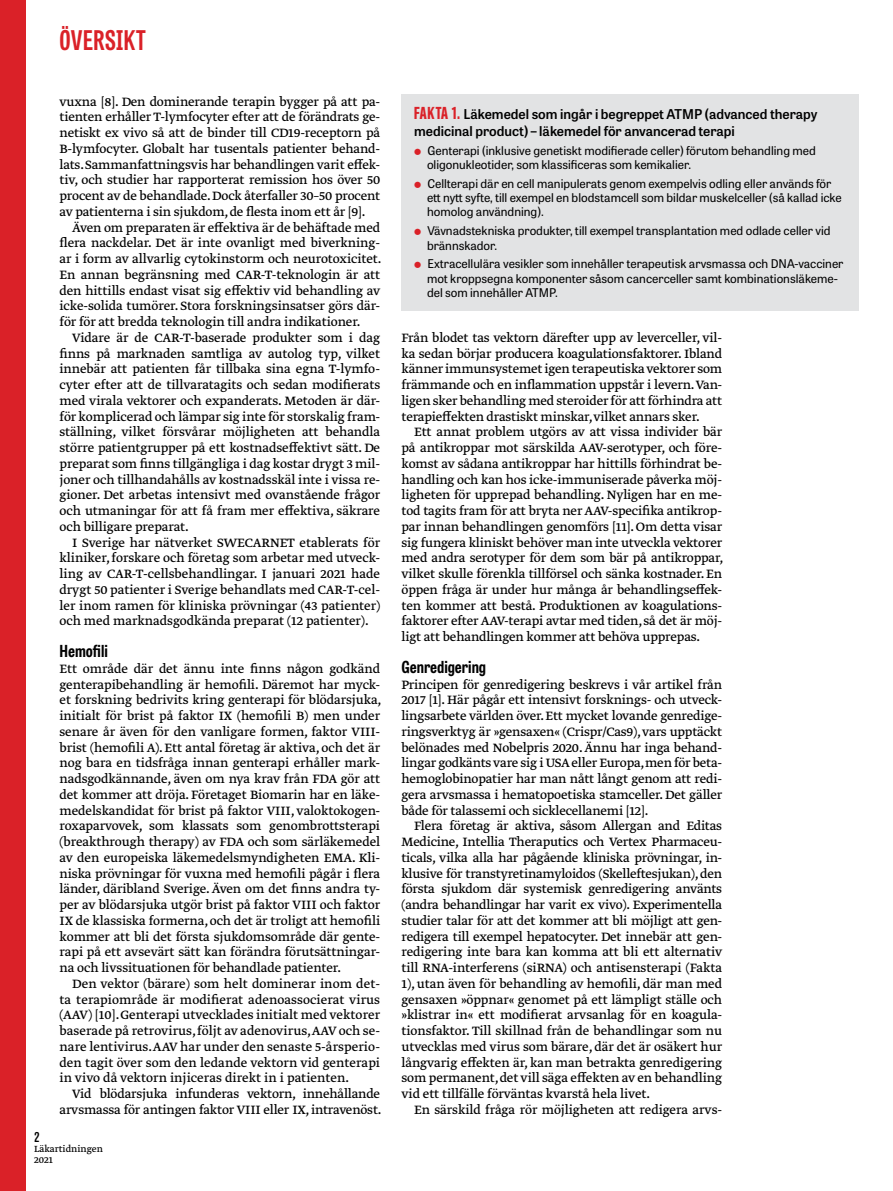
<style>
.page{position:relative;width:893px;height:1191px;background:#fff}
.page>*{position:absolute;margin:0;border:0;box-sizing:border-box;transform-origin:0 0}
.t1{font:700 27px "Tablet Gothic Compressed";letter-spacing:.02em;color:#da2128}
.t2{font:700 16.5px "Tablet Gothic Condensed";color:#000}
.t3{font:14.25px/15.8px "Greta Text Pro Regular Min";letter-spacing:-.015em;color:#000;text-align:justify}
.t4{font:600 13.5px/16.5px "Tablet Gothic";color:#000}
.t5{font:600 13.5px "Tablet Gothic Condensed";color:#000}
.t6{font:12px/14.4px "Tablet Gothic";color:#000}
.t7{font:10.5px/10.5px "Greta Text Pro";color:#000}
.s1{font-family:"Tablet Gothic Compressed";font-weight:800;font-size:16.5px;color:#da2128}
</style>
<div class="page">
<div style="left:0;top:0;width:26px;height:1191px;background:#da2128"></div>
<div style="left:401px;top:94px;width:458px;height:216px;background:#e2e3e4"></div>
<h1 class="t1" style="left:60px;top:22px;width:88px">ÖVERSIKT</h1>
<p class="t3" style="left:60px;top:94px;width:322px">vuxna [8]. Den dominerande terapin bygger på att pa&shy;tienten erhåller T-lymfocyter efter att de förändrats ge&shy;netiskt ex vivo så att de binder till CD19-receptorn på B-lymfocyter. Globalt har tusentals patienter behand&shy;lats. Sammanfattningsvis har behandlingen varit effek&shy;tiv, och studier har rapporterat remission hos över 50 procent av de behandlade. Dock återfaller 30–50 procent av patienterna i sin sjukdom, de flesta inom ett år [9].</p>
<p class="t3" style="left:60px;top:220px;width:324px;text-indent:13px">Även om preparaten är effektiva är de behäftade med flera nackdelar. Det är inte ovanligt med biverkning&shy;ar i form av allvarlig cytokinstorm och neurotoxicitet.<br>En annan begränsning med CAR-T-teknologin är att den hittills endast visat sig effektiv vid behandling av icke-solida tumörer. Stora forskningsinsatser görs där&shy;för för att bredda teknologin till andra indikationer.</p>
<p class="t3" style="left:60px;top:330px;width:322px;text-indent:13px">Vidare är de CAR-T-baserade produkter som i dag finns på marknaden samtliga av autolog typ, vilket innebär att patienten får tillbaka sina egna T-lymfo&shy;cyter efter att de tillvaratagits och sedan modifierats med virala vektorer och expanderats. Metoden är där&shy;för komplicerad och lämpar sig inte för storskalig fram&shy;ställning, vilket försvårar möjligheten att behandla större patientgrupper på ett kostnadseffektivt sätt. De preparat som finns tillgängliga i dag kostar drygt 3 mil&shy;joner och tillhandahålls av kostnadsskäl inte i vissa re&shy;gioner. Det arbetas intensivt med ovanstående frågor och utmaningar för att få fram mer effektiva, säkrare och billigare preparat.</p>
<p class="t3" style="left:60px;top:535px;width:322px;text-indent:13px">I Sverige har nätverket SWECARNET etablerats för kliniker, forskare och företag som arbetar med utveck&shy;ling av CAR-T-cellsbehandlingar. I januari 2021 hade drygt 50 patienter i Sverige behandlats med CAR-T-cel&shy;ler inom ramen för kliniska prövningar (43 patienter) och med marknadsgodkända preparat (12 patienter).</p>
<p class="t2" style="left:60px;top:639px;width:50px">Hemofili</p>
<p class="t3" style="left:60px;top:661px;width:324px">Ett område där det ännu inte finns någon godkänd genterapibehandling är hemofili. Däremot har myck&shy;et forskning bedrivits kring genterapi för blödarsjuka, initialt för brist på faktor IX (hemofili B) men under senare år även för den vanligare formen, faktor VIII&shy;brist (hemofili A). Ett antal företag är aktiva, och det är nog bara en tidsfråga innan genterapi erhåller mark&shy;nadsgodkännande, även om nya krav från FDA gör att det kommer att dröja. Företaget Biomarin har en läke&shy;medelskandidat för brist på faktor VIII, valoktokogen&shy;roxaparvovek, som klassats som genombrottsterapi (breakthrough therapy) av FDA och som särläkemedel av den europeiska läkemedelsmyndigheten EMA. Kli&shy;niska prövningar för vuxna med hemofili pågår i flera länder, däribland Sverige. Även om det finns andra ty&shy;per av blödarsjuka utgör brist på faktor VIII och faktor IX de klassiska formerna, och det är troligt att hemofili kommer att bli det första sjukdomsområde där gente&shy;rapi på ett avsevärt sätt kan förändra förutsättningar&shy;na och livssituationen för behandlade patienter.</p>
<p class="t3" style="left:60px;top:976px;width:322px;text-indent:13px">Den vektor (bärare) som helt dominerar inom det&shy;ta terapiområde är modifierat adenoassocierat virus (AAV) [10]. Genterapi utvecklades initialt med vektorer baserade på retrovirus, följt av adenovirus,AAV och se&shy;nare lentivirus.AAV har under den senaste 5-årsperio&shy;den tagit över som den ledande vektorn vid genterapi in vivo då vektorn injiceras direkt in i patienten.</p>
<p class="t3" style="left:60px;top:1086px;width:324px;text-align:right">Vid blödarsjuka infunderas vektorn, innehållande arvsmassa för antingen faktor VIII eller IX, intravenöst.</p>
<p class="t5" style="left:34px;top:1127px;width:7px">2</p>
<p class="t7" style="left:34px;top:1144px;width:70px">Läkartidningen<br>2021</p>
<p class="t4" style="left:414px;top:106px;width:405px"><span class="s1">Fakta 1.</span> Läkemedel som ingår i begreppet ATMP (advanced therapy medicinal product) – läkemedel för anvancerad terapi</p>
<p class="t6" style="left:427px;top:142px;width:390px">Genterapi (inklusive genetiskt modifierade celler) förutom behandling med oligonukleotider, som klassificeras som kemikalier.</p>
<p class="t6" style="left:427px;top:176px;width:416px">Cellterapi där en cell manipulerats genom exempelvis odling eller används för ett nytt syfte, till exempel en blodstamcell som bildar muskelceller (så kallad icke homolog användning).</p>
<p class="t6" style="left:427px;top:223px;width:405px">Vävnadstekniska produkter, till exempel transplantation med odlade celler vid brännskador.</p>
<p class="t6" style="left:427px;top:256px;width:418px">Extracellulära vesikler som innehåller terapeutisk arvsmassa och DNA-vacciner mot kroppsegna komponenter såsom cancerceller samt kombinationsläkeme&shy;del som innehåller ATMP.</p>
<p class="t3" style="left:401px;top:330px;width:322px">Från blodet tas vektorn därefter upp av leverceller, vil&shy;ka sedan börjar producera koagulationsfaktorer. Ibland känner immunsystemet igen terapeutiska vektorer som främmande och en inflammation uppstår i levern. Van&shy;ligen sker behandling med steroider för att förhindra att terapieffekten drastiskt minskar,vilket annars sker.</p>
<p class="t3" style="left:401px;top:425px;width:324px;text-indent:13px">Ett annat problem utgörs av att vissa individer bär på antikroppar mot särskilda AAV-serotyper, och före&shy;komst av sådana antikroppar har hittills förhindrat be&shy;handling och kan hos icke-immuniserade påverka möj&shy;ligheten för upprepad behandling. Nyligen har en me&shy;tod tagits fram för att bryta ner AAV-specifika antikrop&shy;par innan behandlingen genomförs [11]. Om detta visar sig fungera kliniskt behöver man inte utveckla vektorer med andra serotyper för dem som bär på antikroppar, vilket skulle förenkla tillförsel och sänka kostnader. En öppen fråga är under hur många år behandlingseffek&shy;ten kommer att bestå. Produktionen av koagulations&shy;faktorer efter AAV-terapi avtar med tiden, så det är möj&shy;ligt att behandlingen kommer att behöva upprepas.</p>
<p class="t2" style="left:401px;top:655px;width:86px">Genredigering</p>
<p class="t3" style="left:401px;top:677px;width:322px">Principen för genredigering beskrevs i vår artikel från 2017 [1]. Här pågår ett intensivt forsknings- och utveck&shy;lingsarbete världen över. Ett mycket lovande genredige&shy;ringsverktyg är »gensaxen« (Crispr/Cas9), vars upptäckt belönades med Nobelpris 2020. Ännu har inga behand&shy;lingar godkänts vare sig i USA eller Europa,men för beta&shy;hemoglobinopatier har man nått långt genom att redi&shy;gera arvsmassa i hematopoetiska stamceller. Det gäller både för talassemi och sicklecellanemi [12].</p>
<p class="t3" style="left:401px;top:818px;width:322px;text-indent:13px">Flera företag är aktiva, såsom Allergan and Editas Medicine, Intellia Theraputics och Vertex Pharmaceu&shy;ticals, vilka alla har pågående kliniska prövningar, in&shy;klusive för transtyretinamyloidos (Skelleftesjukan), den första sjukdom där systemisk genredigering använts (andra behandlingar har varit ex vivo). Experimentella studier talar för att det kommer att bli möjligt att gen&shy;redigera till exempel hepatocyter. Det innebär att gen&shy;redigering inte bara kan komma att bli ett alternativ till RNA-interferens (siRNA) och antisensterapi (Fakta 1), utan även för behandling av hemofili, där man med gensaxen »öppnar« genomet på ett lämpligt ställe och »klistrar in« ett modifierat arvsanlag för en koagula&shy;tionsfaktor. Till skillnad från de behandlingar som nu utvecklas med virus som bärare, där det är osäkert hur långvarig effekten är, kan man betrakta genredigering som permanent, det vill säga effekten av en behandling vid ett tillfälle förväntas kvarstå hela livet.</p>
<p class="t3" style="left:414px;top:1102px;width:308px">En särskild fråga rör möjligheten att redigera arvs-</p>
</div>
